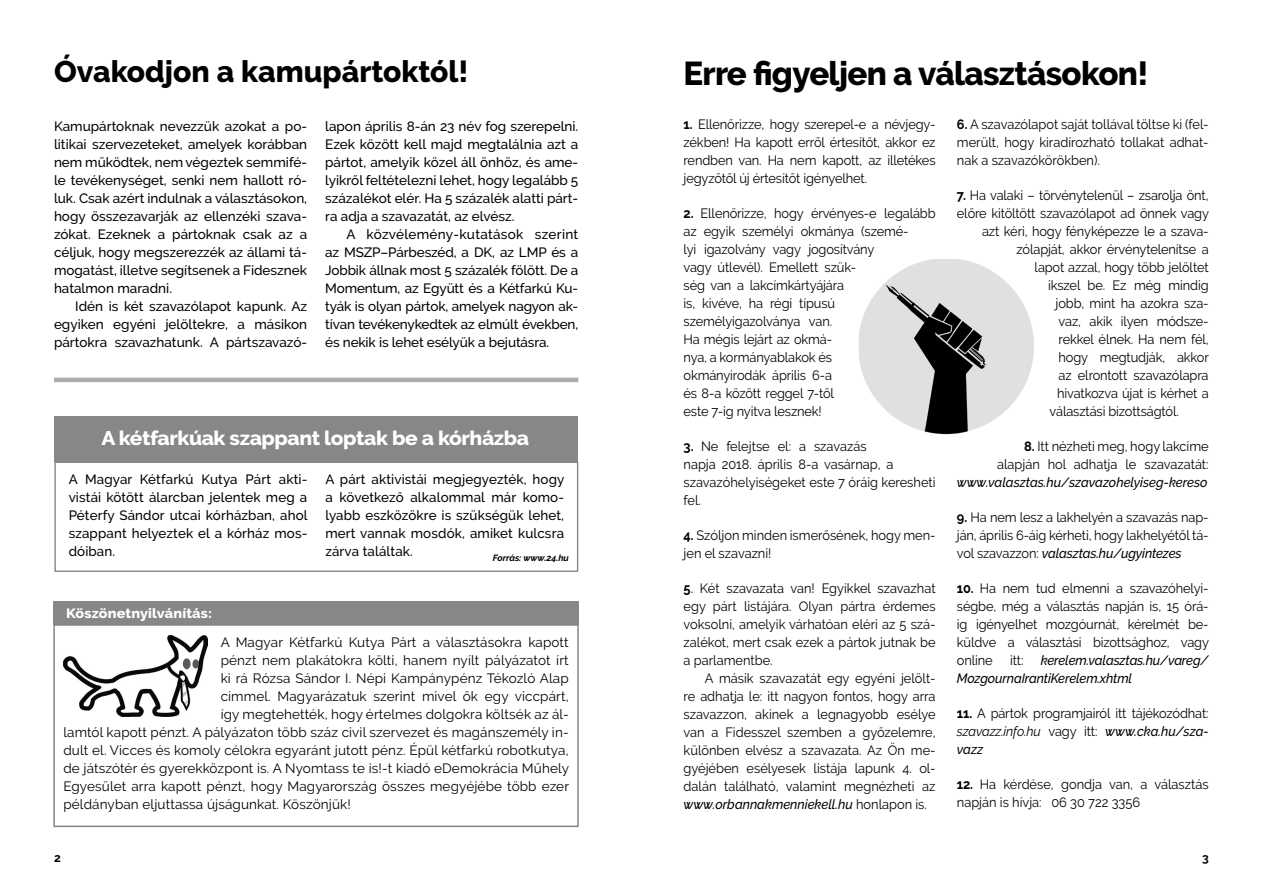
<style>
.page{position:relative;width:1263px;height:893px;background:#fff}
.page>*{position:absolute;margin:0;border:0;box-sizing:border-box;transform-origin:0 0}
.t1{font:800 33px "Raleway";letter-spacing:-.02em;color:#000}
.t2{font:800 30px "Raleway";color:#000}
.t3{font:800 19.8px "Raleway";letter-spacing:-.02em;color:#fff;scale:1.06 1}
.t4{font:13.5px/18px "Raleway";letter-spacing:-.01em;color:#000;text-align:justify;scale:.95 1}
.t5{font:500 13.5px/18px "Raleway";color:#000;text-align:justify}
.t6{font:13.5px "Raleway";letter-spacing:.01em;color:#000}
.t7{font:italic 500 13.5px/18px "Raleway";letter-spacing:-.01em;color:#000;scale:.95 1}
.t8{font:800 13.5px "Raleway";letter-spacing:.01em;color:#fff;scale:1.06 1}
.t9{font:700 12px "Raleway";color:#000}
.t10{font:italic 700 9px "Raleway";color:#000}
.s1{font-weight:700}
.s2{font-weight:500;font-style:italic}
.s3{font-style:italic}
</style>
<div class="page">
<hr style="left:54px;top:378px;width:524px;height:4px;background:#acacac">
<img style="left:859px;top:259px;width:175px;height:176px">
<div style="left:54px;top:462px;width:524px;height:110px;border:1px solid #878787"></div>
<div style="left:54px;top:416px;width:524px;height:46px;background:#878787"></div>
<div style="left:53px;top:624px;width:526px;height:203px;border:2px solid #878787"></div>
<div style="left:53px;top:601px;width:526px;height:24px;background:#878787"></div>
<img style="left:63px;top:635px;width:144px;height:81px">
<h2 class="t2" style="left:54px;top:55px;width:416px">Óvakodjon a kamupártoktól!</h2>
<p class="t5" style="left:54px;top:117px;width:255px">Kamupártoknak nevezzük azokat a po&shy;litikai szervezeteket, amelyek korábban nem működtek, nem végeztek semmifé&shy;le tevékenységet, senki nem hallott ró&shy;luk. Csak azért indulnak a választásokon, hogy összezavarják az ellenzéki szava&shy;zókat. Ezeknek a pártoknak csak az a céljuk, hogy megszerezzék az állami tá&shy;mogatást, illetve segítsenek a Fidesznek hatalmon maradni.</p>
<p class="t5" style="left:54px;top:297px;width:255px;text-indent:21px">Idén is két szavazólapot kapunk. Az egyiken egyéni jelöltekre, a másikon pártokra szavazhatunk. A pártszavazó-</p>
<p class="t5" style="left:325px;top:117px;width:255px">lapon április 8-án 23 név fog szerepelni.<br>Ezek között kell majd megtalálnia azt a pártot, amelyik közel áll önhöz, és ame&shy;lyikről feltételezni lehet, hogy legalább 5 százalékot elér. Ha 5 százalék alatti párt&shy;ra adja a szavazatát, az elvész.</p>
<p class="t5" style="left:325px;top:225px;width:255px;text-indent:21px">A közvélemény-kutatások szerint az MSZP–Párbeszéd, a DK, az LMP és a Jobbik állnak most 5 százalék fölött. De a Momentum, az Együtt és a Kétfarkú Ku&shy;tyák is olyan pártok, amelyek nagyon ak&shy;tívan tevékenykedtek az elmúlt években, és nekik is lehet esélyük a bejutásra.</p>
<h3 class="t3" style="left:101px;top:427px;width:405px">A kétfarkúak szappant loptak be a kórházba</h3>
<p class="t5" style="left:69px;top:470px;width:241px">A Magyar Kétfarkú Kutya Párt akti&shy;vistái kötött álarcban jelentek meg a Péterfy Sándor utcai kórházban, ahol szappant helyeztek el a kórház mos&shy;dóiban.</p>
<p class="t5" style="left:325px;top:470px;width:241px">A párt aktivistái megjegyezték, hogy a következő alkalommal már komo&shy;lyabb eszközökre is szükségük lehet, mert vannak mosdók, amiket kulcsra zárva találtak.</p>
<p class="t10" style="left:493px;top:553px;width:78px">Forrás: www.24.hu</p>
<p class="t8" style="left:66px;top:606px;width:139px">Köszönetnyilvánítás:</p>
<p class="t6" style="left:221px;top:634px;width:350px">A Magyar Kétfarkú Kutya Párt a választásokra kapott</p>
<p class="t6" style="left:221px;top:652px;width:350px">pénzt nem plakátokra költi, hanem nyílt pályázatot írt</p>
<p class="t6" style="left:221px;top:670px;width:350px">ki rá Rózsa Sándor I. Népi Kampánypénz Tékozló Alap</p>
<p class="t6" style="left:221px;top:688px;width:350px">címmel. Magyarázatuk szerint mivel ők egy viccpárt,</p>
<p class="t6" style="left:221px;top:706px;width:350px">így megtehették, hogy értelmes dolgokra költsék az ál-</p>
<p class="t6" style="left:63px;top:724px;width:507px">lamtól kapott pénzt. A pályázaton több száz civil szervezet és magánszemély in-</p>
<p class="t6" style="left:63px;top:742px;width:507px">dult el. Vicces és komoly célokra egyaránt jutott pénz. Épül kétfarkú robotkutya,</p>
<p class="t6" style="left:63px;top:760px;width:507px">de játszótér és gyerekközpont is. A Nyomtass te is!-t kiadó eDemokrácia Műhely</p>
<p class="t6" style="left:63px;top:778px;width:507px">Egyesület arra kapott pénzt, hogy Magyarország összes megyéjébe több ezer</p>
<p class="t6" style="left:63px;top:796px;width:289px">példányban eljuttassa újságunkat. Köszönjük!</p>
<h1 class="t1" style="left:684px;top:55px;width:466px">Erre figyeljen a választásokon!</h1>
<p class="t4" style="left:684px;top:115px;width:267px"><span class="s1">1.</span> Ellenőrizze, hogy szerepel-e a névjegy&shy;zékben! Ha kapott erről értesítőt, akkor ez rendben van. Ha nem kapott, az illetékes jegyzőtől új értesítőt igényelhet.</p>
<p class="t4" style="left:684px;top:204px;width:267px;text-align:left"><span class="s1">2.</span> Ellenőrizze, hogy érvényes-e legalább az egyik személyi okmánya (szemé-<br>lyi igazolvány vagy jogosítvány<br>vagy útlevél). Emellett szük-<br>ség van a lakcímkártyájára<br>is, kivéve, ha régi típusú személyigazolványa van.<br>Ha mégis lejárt az okmá-<br>nya, a kormányablakok és<br>okmányirodák április 6-a<br>és 8-a között reggel 7-től<br>este 7-ig nyitva lesznek!</p>
<p class="t4" style="left:684px;top:437px;width:267px;text-align:left"><span class="s1">3.</span> Ne felejtse el: a szavazás<br>napja 2018. április 8-a vasárnap, a szavazóhelyiségeket este 7 óráig keresheti fel.</p>
<p class="t4" style="left:684px;top:526px;width:267px"><span class="s1">4.</span> Szóljon minden ismerősének, hogy men&shy;jen el szavazni!</p>
<p class="t4" style="left:684px;top:579px;width:267px"><span class="s1">5</span>. Két szavazata van! Egyikkel szavazhat egy párt listájára. Olyan pártra érdemes voksolni, amelyik várhatóan eléri az 5 szá&shy;zalékot, mert csak ezek a pártok jutnak be a parlamentbe.</p>
<p class="t4" style="left:684px;top:669px;width:267px;text-indent:21px">A másik szavazatát egy egyéni jelölt&shy;re adhatja le: itt nagyon fontos, hogy arra szavazzon, akinek a legnagyobb esélye van a Fidesszel szemben a győzelemre, különben elvész a szavazata. Az Ön me&shy;gyéjében esélyesek listája lapunk 4. ol&shy;dalán található, valamint megnézheti az <span class="s2">www.orbannakmenniekell.hu</span> honlapon is.</p>
<p class="t4" style="left:957px;top:115px;width:266px"><span class="s1">6.</span> A szavazólapot saját tollával töltse ki (fel&shy;merült, hogy kiradírozható tollakat adhat&shy;nak a szavazókörökben).</p>
<p class="t4" style="left:957px;top:186px;width:266px"><span class="s1">7.</span> Ha valaki – törvénytelenül – zsarolja önt,</p>
<p class="t4" style="left:957px;top:204px;width:267px">előre kitöltött szavazólapot ad önnek vagy</p>
<p class="t4" style="left:982px;top:222px;width:240px">azt kéri, hogy fényképezze le a szava-</p>
<p class="t4" style="left:1017px;top:240px;width:204px">zólapját, akkor érvénytelenítse a</p>
<p class="t4" style="left:1035px;top:258px;width:185px">lapot azzal, hogy több jelöltet</p>
<p class="t4" style="left:1048px;top:276px;width:170px">ikszel be. Ez még mindig</p>
<p class="t4" style="left:1056px;top:294px;width:163px">jobb, mint ha azokra sza-</p>
<p class="t4" style="left:1059px;top:312px;width:159px">vaz, akik ilyen módsze-</p>
<p class="t4" style="left:1059px;top:330px;width:159px">rekkel élnek. Ha nem fél,</p>
<p class="t4" style="left:1059px;top:348px;width:160px">hogy megtudják, akkor</p>
<p class="t4" style="left:1059px;top:366px;width:159px">az elrontott szavazólapra</p>
<p class="t4" style="left:1057px;top:384px;width:161px">hivatkozva újat is kérhet a</p>
<p class="t4" style="left:1050px;top:402px;width:137px">választási bizottságtól.</p>
<p class="t4" style="left:997px;top:437px;width:224px;text-align:right"><span class="s1">8.</span> Itt nézheti meg, hogy lakcíme alapján hol adhatja le szavazatát:</p>
<p class="t7" style="left:957px;top:473px;width:265px">www.valasztas.hu/szavazohelyiseg-kereso</p>
<p class="t4" style="left:957px;top:508px;width:266px"><span class="s1">9.</span> Ha nem lesz a lakhelyén a szavazás nap&shy;ján, április 6-áig kérheti, hogy lakhelyétől tá&shy;vol szavazzon: <span class="s2">valasztas.hu/ugyintezes</span></p>
<p class="t4" style="left:957px;top:579px;width:267px"><span class="s1">10.</span> Ha nem tud elmenni a szavazóhelyi&shy;ségbe, még a választás napján is, 15 órá&shy;ig igényelhet mozgóurnát, kérelmét be&shy;küldve a választási bizottsághoz, vagy online</p>
<p class="t7" style="left:957px;top:651px;width:266px;text-indent:84px">kerelem.valasztas.hu/vareg/<br>MozgournaIrantiKerelem.xhtml</p>
<p class="t4" style="left:957px;top:704px;width:266px"><span class="s1">11.</span> A pártok programjairól itt tájékozódhat: <span class="s3">szavazz.info.hu</span> vagy itt: <span class="s2">www.cka.hu/sza&shy;vazz</span></p>
<p class="t4" style="left:957px;top:775px;width:266px"><span class="s1">12.</span> Ha kérdése, gondja van, a választás napján is hívja: 06 30 722 3356</p>
<p class="t4" style="left:1010px;top:651px;width:16px">itt:</p>
<p class="t9" style="left:54px;top:851px;width:8px">2</p>
<p class="t9" style="left:1202px;top:851px;width:8px">3</p>
</div>
